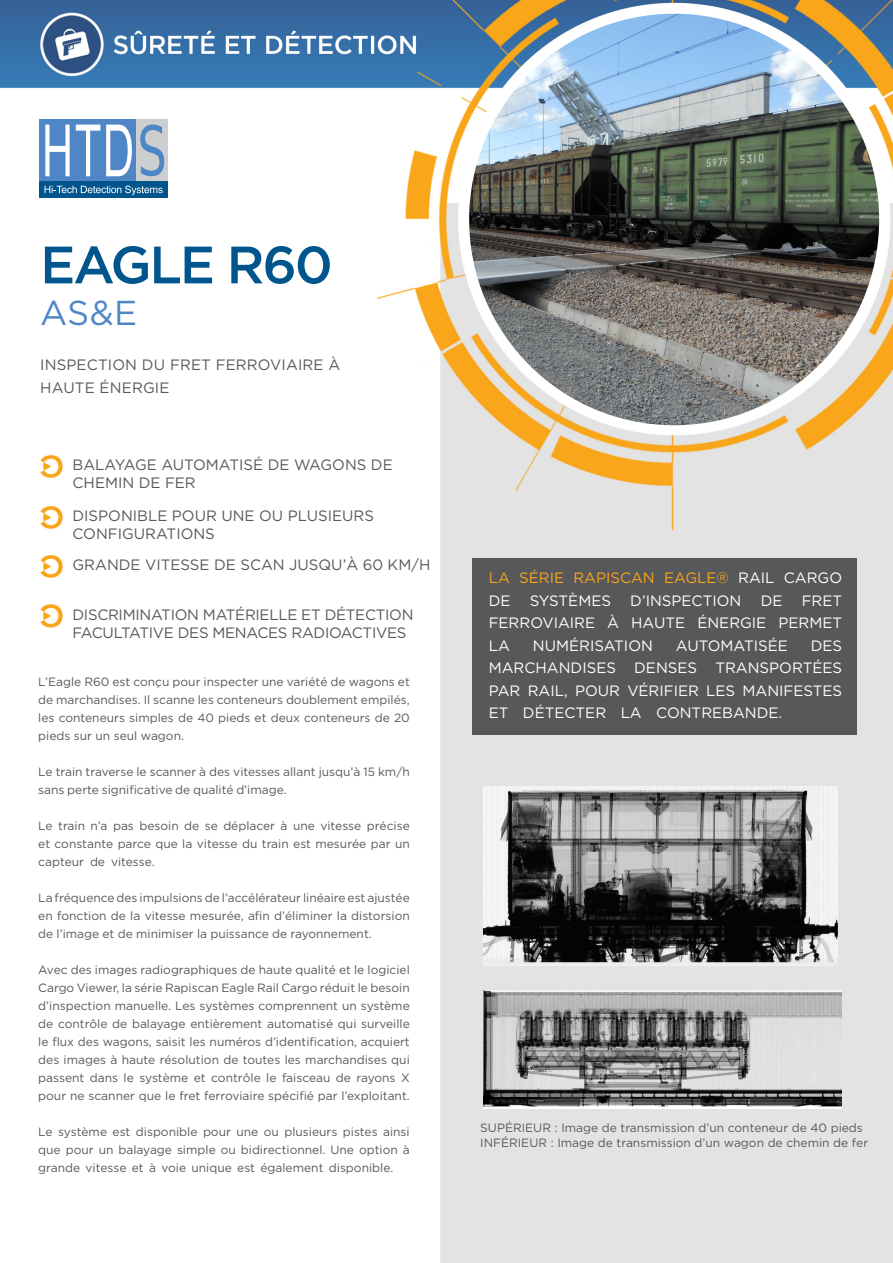
<style>
.page{position:relative;width:893px;height:1263px;background:#fff}
.page>*{position:absolute;margin:0;border:0;box-sizing:border-box;transform-origin:0 0}
.t1{font:500 52.5px "Gotham";letter-spacing:-.04em;color:#00568c}
.t2{font:34.5px "Gotham";color:#4f87c6}
.t3{font:15px/22.5px "Gotham";color:#fff;text-align:justify}
.t4{font:15px/18px "Gotham";color:#57585a}
.t5{font:15px/18px "Gotham";letter-spacing:-.02em;color:#57585a}
.t6{font:15px/22.5px "Gotham";color:#f9a51b}
.t7{font:12px/18px "Gotham";color:#57585a;text-align:justify}
.s1{color:#fff}
</style>
<div class="page">
<img style="left:0;top:0;width:893px;height:1263px">
<img style="left:469px;top:14px;width:410px;height:411px">
<hr style="left:39px;top:180px;width:129px;height:1px;background:#fff">
<div style="left:39px;top:119px;width:97px;height:61px;background:#4f87c6"></div>
<div style="left:136px;top:119px;width:32px;height:61px;background:#cdced0"></div>
<div style="left:39px;top:181px;width:129px;height:17px;background:#00568c"></div>
<svg style="left:45px;top:186px;width:118px;height:9px"></svg>
<svg style="left:45px;top:125px;width:25px;height:51px"></svg>
<svg style="left:76px;top:125px;width:24px;height:51px"></svg>
<svg style="left:106px;top:125px;width:26px;height:51px"></svg>
<svg style="left:140px;top:125px;width:24px;height:51px"></svg>
<img style="left:38px;top:454px;width:27px;height:28px">
<img style="left:38px;top:505px;width:27px;height:28px">
<img style="left:38px;top:554px;width:27px;height:28px">
<img style="left:38px;top:603px;width:27px;height:29px">
<div style="left:472px;top:558px;width:385px;height:177px;background:#57585a"></div>
<img style="left:483px;top:787px;width:354px;height:179px">
<img style="left:483px;top:990px;width:358px;height:118px">
<h1 class="t1" style="left:40px;top:235px;width:294px">EAGLE R60</h1>
<h2 class="t2" style="left:40px;top:294px;width:99px">AS&amp;E</h2>
<p class="t4" style="left:40px;top:353px;width:302px;line-height:22.5px">INSPECTION DU FRET FERROVIAIRE À<br>HAUTE ÉNERGIE</p>
<p class="t4" style="left:73px;top:455px;width:322px">BALAYAGE AUTOMATISÉ DE WAGONS DE<br>CHEMIN DE FER</p>
<p class="t4" style="left:73px;top:506px;width:303px">DISPONIBLE POUR UNE OU PLUSIEURS<br>CONFIGURATIONS</p>
<p class="t4" style="left:73px;top:556px;width:359px">GRANDE VITESSE DE SCAN JUSQU’À 60 KM/H</p>
<p class="t5" style="left:73px;top:605px;width:343px">DISCRIMINATION MATÉRIELLE ET DÉTECTION<br>FACULTATIVE DES MENACES RADIOACTIVES</p>
<p class="t6" style="left:489px;top:567px;width:355px">LA SÉRIE RAPISCAN EAGLE® <span class="s1">RAIL CARGO<br>DE</span></p>
<p class="t3" style="left:530px;top:589px;width:83px">SYSTÈMES</p>
<p class="t3" style="left:630px;top:589px;width:113px">D’INSPECTION</p>
<p class="t3" style="left:761px;top:589px;width:23px">DE</p>
<p class="t3" style="left:489px;top:589px;width:355px;text-indent:313px">FRET FERROVIAIRE À HAUTE ÉNERGIE PERMET LA</p>
<p class="t3" style="left:533px;top:634px;width:122px">NUMÉRISATION</p>
<p class="t3" style="left:676px;top:634px;width:113px">AUTOMATISÉE</p>
<p class="t3" style="left:489px;top:634px;width:355px;text-indent:322px">DES MARCHANDISES DENSES TRANSPORTÉES PAR RAIL, POUR VÉRIFIER LES MANIFESTES ET DÉTECTER LA CONTREBANDE.</p>
<p class="t7" style="left:38px;top:673px;width:373px">L’Eagle R60 est conçu pour inspecter une variété de wagons et de marchandises. Il scanne les conteneurs doublement empilés, les conteneurs simples de 40 pieds et deux conteneurs de 20 pieds sur un seul wagon.</p>
<p class="t7" style="left:38px;top:763px;width:373px">Le train traverse le scanner à des vitesses allant jusqu’à 15 km/h sans perte significative de qualité d’image.</p>
<p class="t7" style="left:38px;top:817px;width:373px">Le train n’a pas besoin de se déplacer à une vitesse précise et constante parce que la vitesse du train est mesurée par un capteur de vitesse.</p>
<p class="t7" style="left:38px;top:889px;width:373px">La fréquence des impulsions de l’accélérateur linéaire est ajustée en fonction de la vitesse mesurée, afin d’éliminer la distorsion de l’image et de minimiser la puissance de rayonnement.</p>
<p class="t7" style="left:38px;top:961px;width:373px">Avec des images radiographiques de haute qualité et le logiciel Cargo Viewer, la série Rapiscan Eagle Rail Cargo réduit le besoin d’inspection manuelle. Les systèmes comprennent un système de contrôle de balayage entièrement automatisé qui surveille le flux des wagons, saisit les numéros d’identification, acquiert des images à haute résolution de toutes les marchandises qui passent dans le système et contrôle le faisceau de rayons X pour ne scanner que le fret ferroviaire spécifié par l’exploitant.</p>
<p class="t7" style="left:38px;top:1123px;width:373px">Le système est disponible pour une ou plusieurs pistes ainsi que pour un balayage simple ou bidirectionnel. Une option à grande vitesse et à voie unique est également disponible.</p>
<p class="t7" style="left:480px;top:1120px;width:389px;line-height:15px">SUPÉRIEUR : Image de transmission d’un conteneur de 40 pieds<br>INFÉRIEUR : Image de transmission d’un wagon de chemin de fer</p>
</div>
